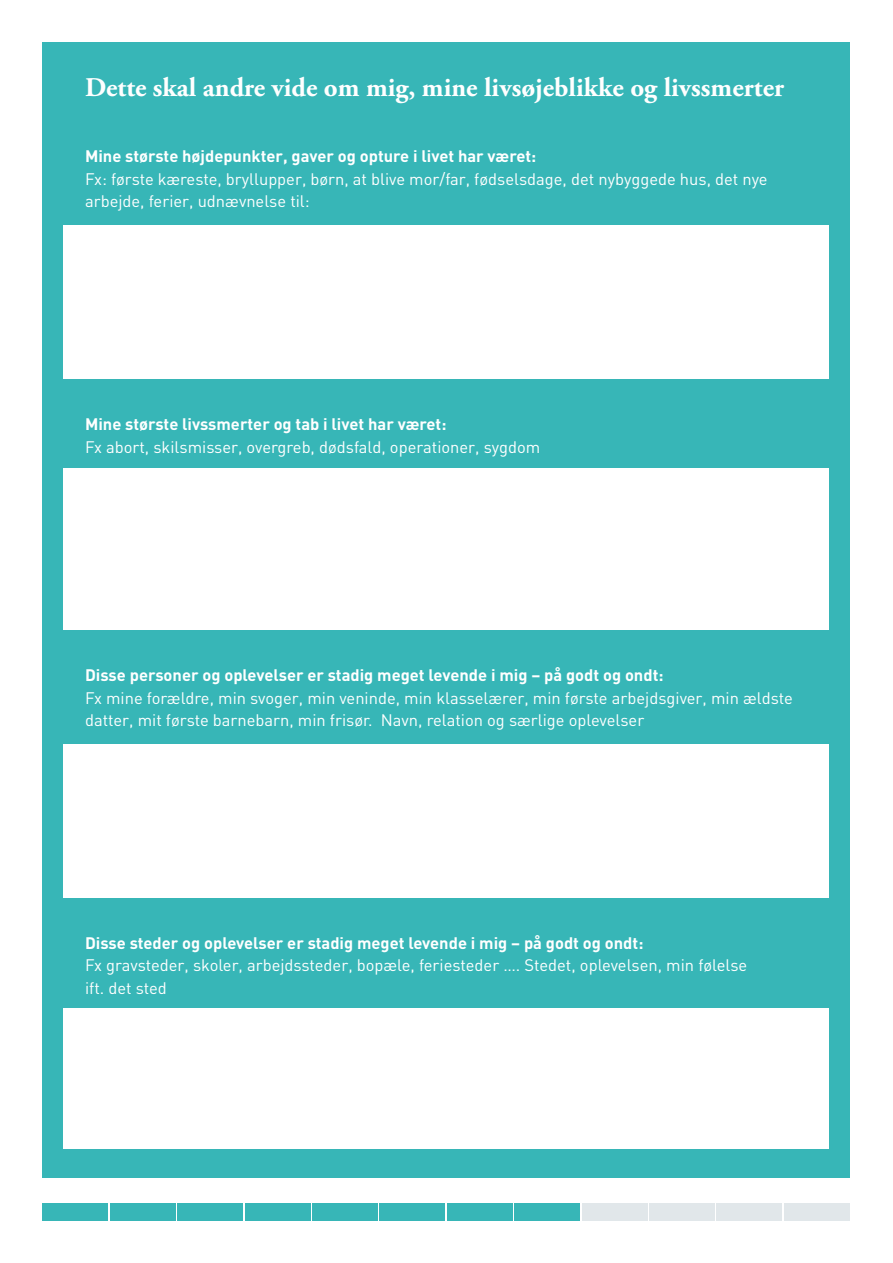
<style>
.page{position:relative;width:893px;height:1263px;background:#fff}
.page>*{position:absolute;margin:0;border:0;box-sizing:border-box;transform-origin:0 0}
.delrubrik_sprg{font:700 27px "Adobe Garamond Pro";color:#fff}
.sprg_forklaring{font:16.5px/22.5px "DIN";color:#fff}
.sprg{font:700 16.5px "DIN";color:#fff}
</style>
<div class="page">
<div style="left:582px;top:1203px;width:66px;height:17px;background:#e1e7ea"></div>
<div style="left:649px;top:1203px;width:66px;height:17px;background:#e1e7ea"></div>
<div style="left:716px;top:1203px;width:66px;height:17px;background:#e1e7ea"></div>
<div style="left:784px;top:1203px;width:66px;height:17px;background:#e1e7ea"></div>
<div style="left:43px;top:1203px;width:65px;height:17px;background:#37b6b7"></div>
<div style="left:110px;top:1203px;width:66px;height:17px;background:#37b6b7"></div>
<div style="left:177px;top:1203px;width:66px;height:17px;background:#37b6b7"></div>
<div style="left:245px;top:1203px;width:66px;height:17px;background:#37b6b7"></div>
<div style="left:312px;top:1203px;width:66px;height:17px;background:#37b6b7"></div>
<div style="left:379px;top:1203px;width:66px;height:17px;background:#37b6b7"></div>
<div style="left:447px;top:1203px;width:66px;height:17px;background:#37b6b7"></div>
<div style="left:514px;top:1203px;width:66px;height:17px;background:#37b6b7"></div>
<div style="left:43px;top:43px;width:807px;height:1135px;background:#37b6b7"></div>
<div style="left:64px;top:225px;width:765px;height:153px;background:#fff"></div>
<div style="left:64px;top:468px;width:765px;height:161px;background:#fff"></div>
<div style="left:64px;top:1008px;width:765px;height:140px;background:#fff"></div>
<div style="left:64px;top:744px;width:765px;height:153px;background:#fff"></div>
<p class="delrubrik_sprg" style="left:85px;top:72px;width:700px">Dette skal andre vide om mig, mine livsøjeblikke og livssmerter</p>
<p class="sprg" style="left:85px;top:145px;width:453px">Mine største højdepunkter, gaver og opture i livet har været:</p>
<p class="sprg_forklaring" style="left:85px;top:168px;width:684px">Fx: første kæreste, bryllupper, børn, at blive mor/far, fødselsdage, det nybyggede hus, det nye arbejde, ferier, udnævnelse til:</p>
<p class="sprg" style="left:85px;top:413px;width:363px">Mine største livssmerter og tab i livet har været:</p>
<p class="sprg_forklaring" style="left:85px;top:436px;width:457px">Fx abort, skilsmisser, overgreb, dødsfald, operationer, sygdom</p>
<p class="sprg" style="left:85px;top:664px;width:580px">Disse personer og oplevelser er stadig meget levende i mig – på godt og ondt:</p>
<p class="sprg_forklaring" style="left:85px;top:687px;width:709px">Fx mine forældre, min svoger, min veninde, min klasselærer, min første arbejdsgiver, min ældste datter, mit første barnebarn, min frisør. Navn, relation og særlige oplevelser</p>
<p class="sprg" style="left:85px;top:932px;width:560px">Disse steder og oplevelser er stadig meget levende i mig – på godt og ondt:</p>
<p class="sprg_forklaring" style="left:85px;top:954px;width:664px">Fx gravsteder, skoler, arbejdssteder, bopæle, feriesteder …. Stedet, oplevelsen, min følelse</p>
<p class="sprg_forklaring" style="left:85px;top:977px;width:83px">ift. det sted</p>
</div>
